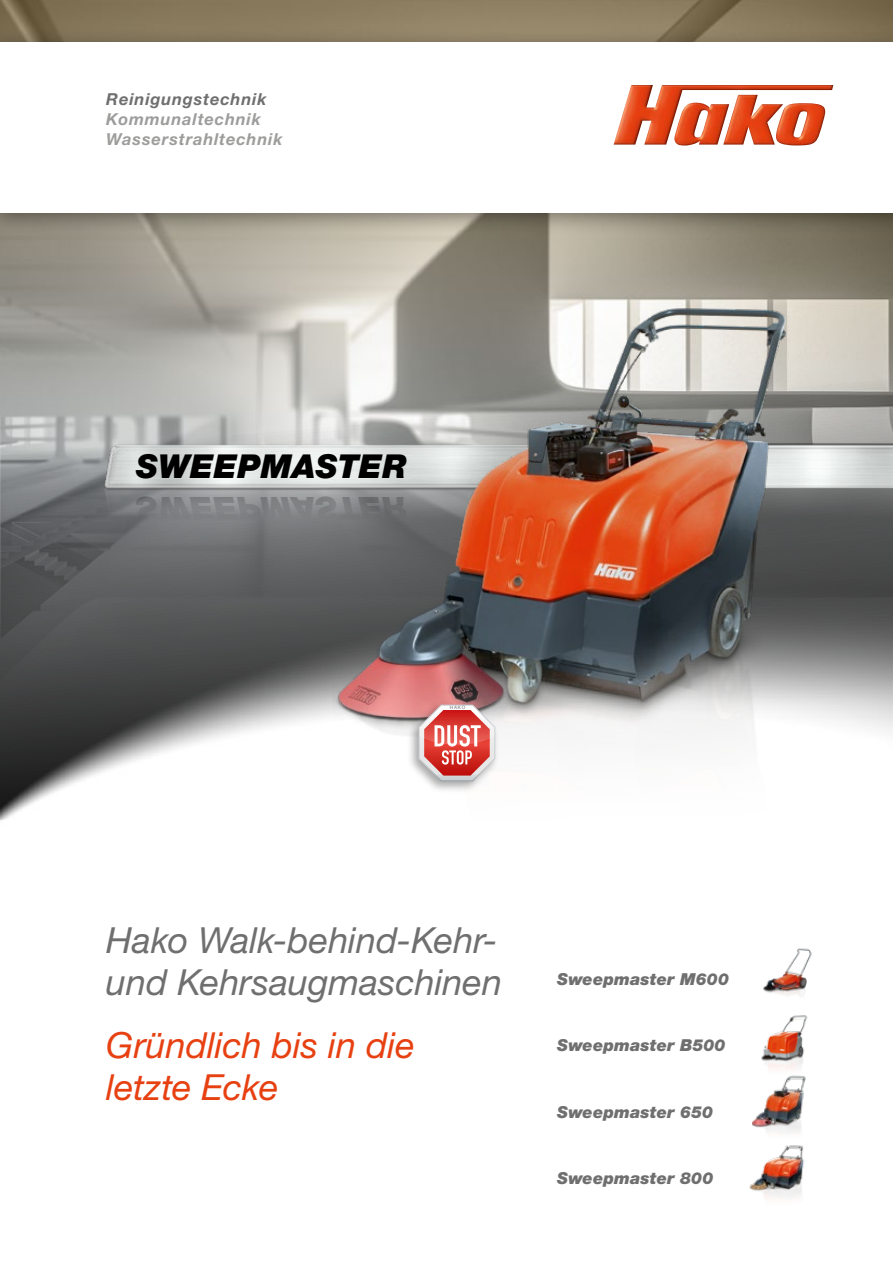
<style>
.page{position:relative;width:893px;height:1263px;background:#fff}
.page>*{position:absolute;margin:0;border:0;box-sizing:border-box;transform-origin:0 0}
.t1{font:italic 36px/42px "Helvetica Neue LT Std";color:#706f6f}
.t2{font:italic 36px/42px "Helvetica Neue LT Std";letter-spacing:-.005em;color:#e74011}
.t3{font:italic 900 33px "Helvetica Neue LT Std";letter-spacing:.005em;color:#000}
.t4{font:italic 900 16.5px "Helvetica Neue LT Std";letter-spacing:.005em;color:#706f6f}
.t5{font:italic 700 16.5px/19.8px "Helvetica Neue LT Std";letter-spacing:.05em;color:#9d9d9c}
.t6{font:italic 700 16.5px "Helvetica Neue LT Std";letter-spacing:.05em;color:#706f6f}
.t7{font:4.65px "Helvetica Neue LT Std";color:#6f6f6e}
</style>
<div class="page">
<svg style="left:0;top:0;width:893px;height:587px;background:#9a958b"></svg>
<img style="left:0;top:587px;width:893px;height:234px">
<img style="left:101px;top:427px;width:232px;height:43px">
<img style="left:825px;top:427px;width:68px;height:43px">
<img style="left:101px;top:470px;width:232px;height:78px">
<img style="left:825px;top:470px;width:68px;height:78px">
<div style="left:0;top:28px;width:893px;height:208px;background:#000;opacity:.4"></div>
<div style="left:0;top:43px;width:893px;height:170px;background:#fff"></div>
<img style="left:614px;top:85px;width:219px;height:61px">
<img style="left:753px;top:1085px;width:51px;height:48px">
<img style="left:761px;top:1015px;width:47px;height:70px">
<img style="left:749px;top:1145px;width:56px;height:53px">
<img style="left:763px;top:948px;width:49px;height:48px">
<img style="left:333px;top:266px;width:492px;height:555px">
<img style="left:404px;top:697px;width:99px;height:99px">
<svg style="left:419px;top:704px;width:76px;height:77px"></svg>
<svg style="left:136px;top:496px;width:271px;height:25px;background:#86888a"></svg>
<p class="t6" style="left:106px;top:89px;width:162px">Reinigungstechnik</p>
<p class="t5" style="left:106px;top:109px;width:178px">Kommunaltechnik<br>Wasserstrahltechnik</p>
<h2 class="t3" style="left:136px;top:446px;width:272px">SWEEPMASTER</h2>
<p class="t7" style="left:450px;top:705px;width:17px">HAKO</p>
<h1 class="t1" style="left:106px;top:918px;width:397px">Hako Walk-behind-Kehr&shy;und Kehrsaugmaschinen</h1>
<h1 class="t2" style="left:106px;top:1024px;width:310px">Gründlich bis in die letzte Ecke</h1>
<p class="t4" style="left:557px;top:968px;width:173px">Sweepmaster M600</p>
<p class="t4" style="left:557px;top:1035px;width:170px">Sweepmaster B500</p>
<p class="t4" style="left:557px;top:1102px;width:158px">Sweepmaster 650</p>
<p class="t4" style="left:557px;top:1168px;width:158px">Sweepmaster 800</p>
</div>
